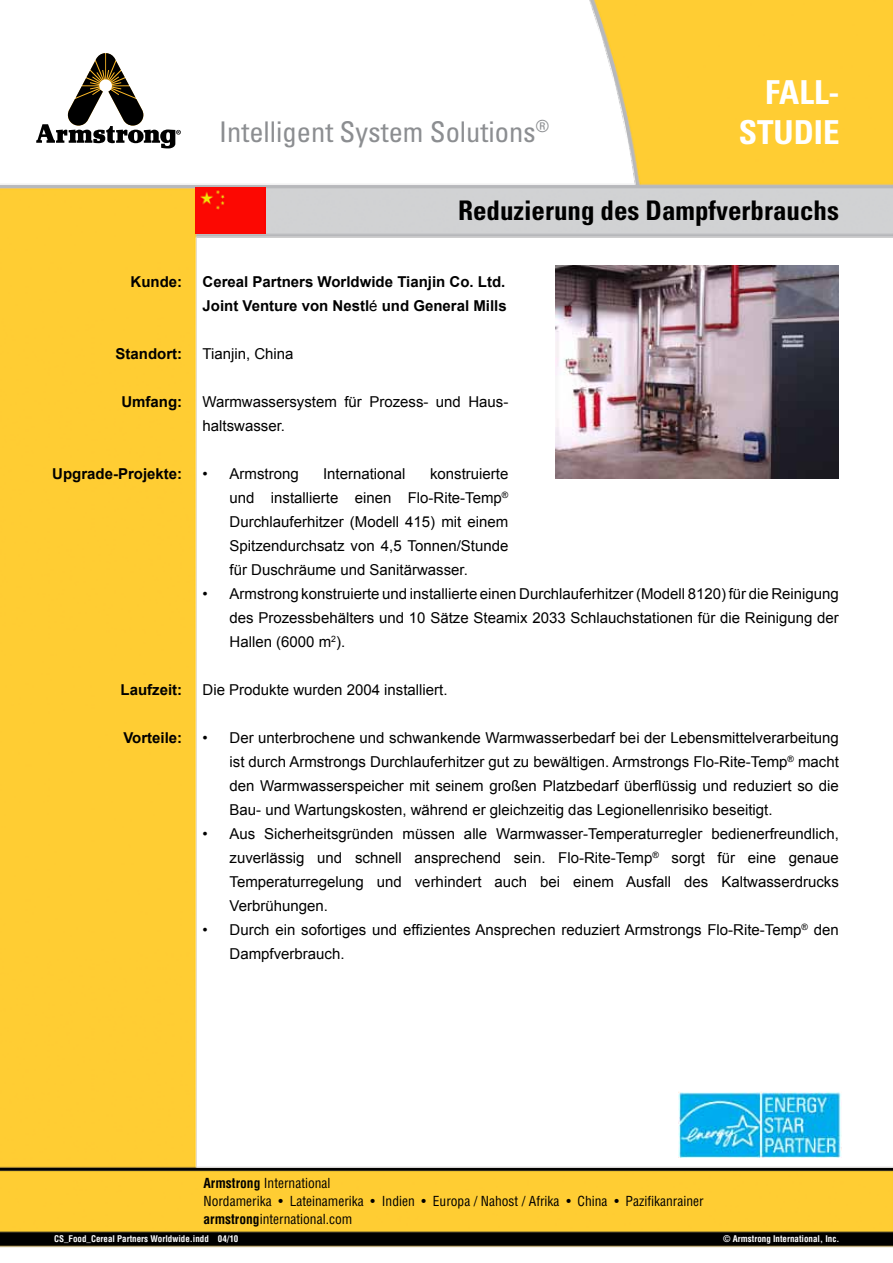
<style>
.page{position:relative;width:893px;height:1263px;background:#fff}
.page>*{position:absolute;margin:0;border:0;box-sizing:border-box;transform-origin:0 0}
.t1{font:700 condensed 33px/39.6px "Univers LT Std";color:#fff;text-align:right}
.t2{font:condensed 28.5px "Univers LT Std";color:#8c8e91}
.t3{font:700 condensed 27px "Univers LT Std";color:#000}
.t4{font:15px/24px "Arial";color:#000;text-align:justify}
.t5{font:700 15px/24px "Arial";color:#000}
.t6{font:condensed 13.5px/18px "Helvetica";color:#000}
.t7{font:700 condensed 9px "Helvetica";color:#fff}
.s1{font-weight:400}
.s2{font-weight:700}
</style>
<div class="page">
<img style="left:0;top:0;width:893px;height:1248px">
<svg style="left:36px;top:53px;width:145px;height:95px"></svg>
<img style="left:556px;top:265px;width:283px;height:213px">
<img style="left:678px;top:1091px;width:164px;height:66px">
<div style="left:195px;top:187px;width:71px;height:47px;background:#fc0802"></div>
<h2 class="t2" style="left:219px;top:114px;width:331px">Intelligent System Solutions<sup>®</sup></h2>
<h1 class="t1" style="left:739px;top:73px;width:102px">FALL-<br>STUDIE</h1>
<p class="t5" style="left:131px;top:270px;width:53px">Kunde:</p>
<p class="t5" style="left:116px;top:342px;width:68px">Standort:</p>
<p class="t5" style="left:121px;top:390px;width:62px">Umfang:</p>
<p class="t5" style="left:52px;top:462px;width:132px">Upgrade-Projekte:</p>
<p class="t5" style="left:121px;top:678px;width:63px">Laufzeit:</p>
<p class="t5" style="left:123px;top:726px;width:60px">Vorteile:</p>
<h3 class="t3" style="left:458px;top:194px;width:382px">Reduzierung des Dampfverbrauchs</h3>
<p class="t5" style="left:202px;top:270px;width:306px">Cereal Partners Worldwide Tianjin Co. Ltd.<br>Joint Venture von Nestl<span class="s1">é</span> und General Mills</p>
<p class="t4" style="left:202px;top:341px;width:93px">Tianjin, China</p>
<p class="t4" style="left:202px;top:389px;width:307px">Warmwassersystem für Prozess- und Haus&shy;haltswasser.</p>
<p class="t4" style="left:202px;top:461px;width:98px">• Armstrong</p>
<p class="t4" style="left:323px;top:461px;width:84px">International</p>
<p class="t4" style="left:230px;top:461px;width:280px;text-indent:201px">konstruierte und installierte einen Flo-Rite-Temp<sup>® </sup>Durchlauferhitzer (Modell 415) mit einem Spitzendurchsatz von 4,5 Tonnen/Stunde für Duschräume und Sanitärwasser.</p>
<p class="t4" style="left:230px;top:581px;width:611px;text-indent:-27px">• Armstrong konstruierte und installierte einen Durchlauferhitzer (Modell 8120) für die Reinigung des Prozessbehälters und 10 Sätze Steamix 2033 Schlauchstationen für die Reinigung der Hallen (6000 m<sup>2</sup>).</p>
<p class="t4" style="left:203px;top:677px;width:247px">Die Produkte wurden 2004 installiert.</p>
<p class="t4" style="left:230px;top:725px;width:611px;text-indent:-27px">• Der unterbrochene und schwankende Warmwasserbedarf bei der Lebensmittelverarbeitung ist durch Armstrongs Durchlauferhitzer gut zu bewältigen. Armstrongs Flo-Rite-Temp<sup>®</sup> macht den Warmwasserspeicher mit seinem großen Platzbedarf überflüssig und reduziert so die Bau- und Wartungskosten, während er gleichzeitig das Legionellenrisiko beseitigt.</p>
<p class="t4" style="left:229px;top:821px;width:611px;text-indent:-27px">• Aus Sicherheitsgründen müssen alle Warmwasser-Temperaturregler bedienerfreundlich, zuverlässig und schnell ansprechend sein. Flo-Rite-Temp<sup>®</sup> sorgt für eine genaue Temperaturregelung und verhindert auch bei einem Ausfall des Kaltwasserdrucks Verbrühungen.</p>
<p class="t4" style="left:229px;top:917px;width:611px;text-indent:-27px">• Durch ein sofortiges und effizientes Ansprechen reduziert Armstrongs Flo-Rite-Temp<sup>®</sup> den<br>Dampfverbrauch.</p>
<p class="t6" style="left:203px;top:1174px;width:502px"><span class="s2">Armstrong</span> International<br>Nordamerika • Lateinamerika • Indien • Europa / Nahost / Afrika • China • Pazifikanrainer <span class="s2">armstrong</span>international.com</p>
<p class="t7" style="left:54px;top:1233px;width:186px">CS_Food_Cereal Partners Worldwide.indd 04/10</p>
<p class="t7" style="left:723px;top:1233px;width:118px">© Armstrong International, Inc.</p>
</div>
